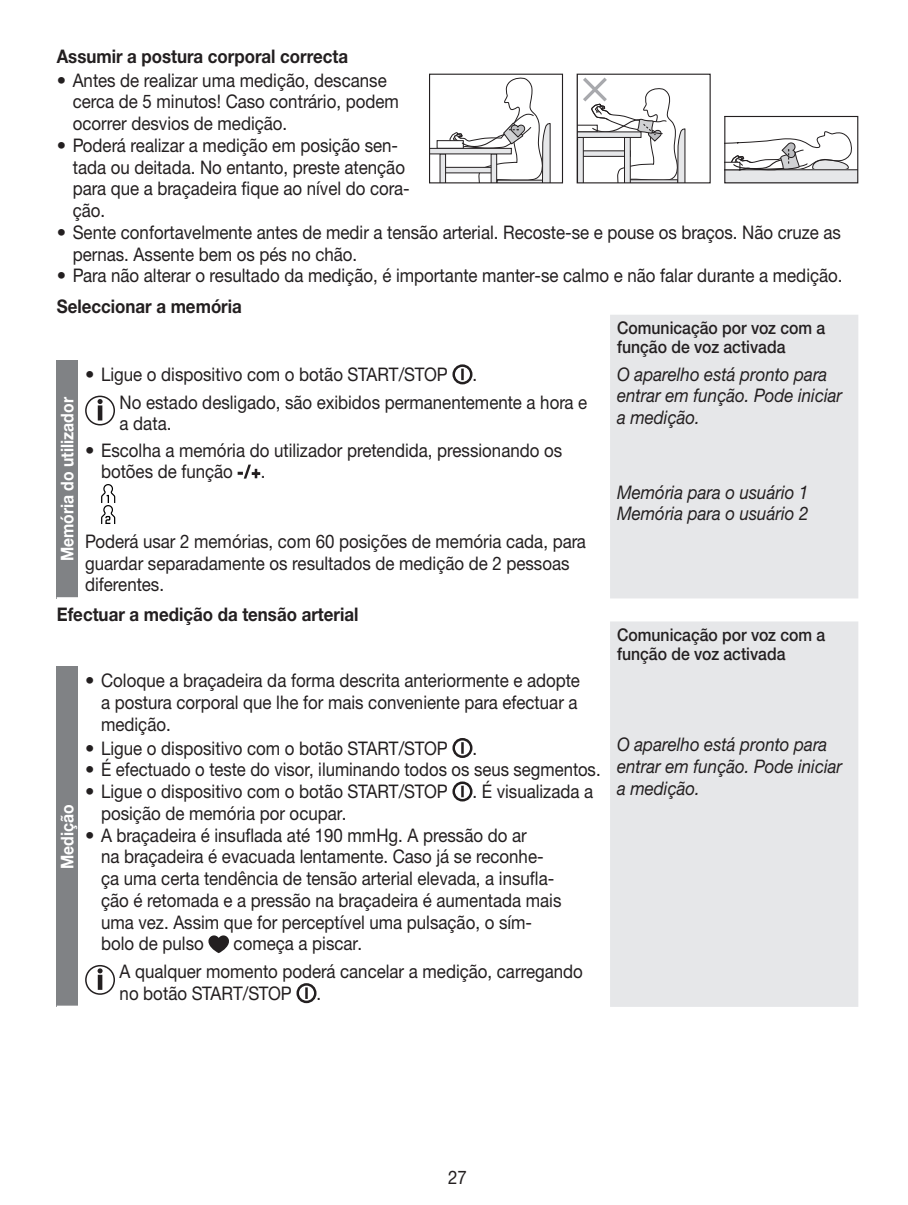
<style>
.page{position:relative;width:908px;height:1205px;background:#fff}
.page>*{position:absolute;margin:0;border:0;box-sizing:border-box;transform-origin:0 0}
.t1{font:18.75px/21.8px "Helvetica Neue LTW1 G";color:#231f20}
.t2{font:18.75px/21.8px "Helvetica Neue LTW1 G";color:#231f20;scale:.9 1}
.t3{font:italic 18.75px/21.8px "Helvetica Neue LTW1 G";color:#231f20;scale:.9 1}
.t4{font:700 18.75px "Helvetica Neue LTW1 G";color:#231f20;scale:.9 1}
.t5{font:500 17.5px/18.8px "Helvetica Neue LTW1 G";color:#231f20;scale:.9 1}
.t6{font:700 17.5px "Helvetica Neue LTW1 G";color:#fff;scale:.9 1}
</style>
<div class="page">
<div style="left:610px;top:315px;width:247px;height:283px;background:#e6e7e9"></div>
<div style="left:57px;top:360px;width:21px;height:238px;background:#808285"></div>
<hr style="left:57px;top:597px;width:21px;height:3px;background:#fff">
<div style="left:452px;top:364px;width:20px;height:20px;border:2px solid #231f20;border-radius:50%"></div>
<svg style="left:461px;top:369px;width:2px;height:11px"></svg>
<div style="left:85px;top:396px;width:30px;height:29px;border:2px solid #231f20;border-radius:50%"></div>
<div style="left:98px;top:405px;width:4px;height:15px;border:2px solid #231f20"></div>
<svg style="left:97px;top:399px;width:6px;height:5px"></svg>
<svg style="left:237px;top:464px;width:23px;height:15px"></svg>
<svg style="left:101px;top:484px;width:14px;height:40px"></svg>
<div style="left:610px;top:621px;width:247px;height:386px;background:#e6e7e9"></div>
<div style="left:57px;top:667px;width:21px;height:340px;background:#808285"></div>
<hr style="left:57px;top:1005px;width:21px;height:3px;background:#fff">
<div style="left:452px;top:738px;width:20px;height:20px;border:2px solid #231f20;border-radius:50%"></div>
<svg style="left:461px;top:742px;width:2px;height:12px"></svg>
<div style="left:452px;top:781px;width:20px;height:20px;border:2px solid #231f20;border-radius:50%"></div>
<svg style="left:461px;top:786px;width:2px;height:11px"></svg>
<svg style="left:208px;top:935px;width:21px;height:18px"></svg>
<div style="left:85px;top:965px;width:30px;height:30px;border:2px solid #231f20;border-radius:50%"></div>
<div style="left:98px;top:975px;width:4px;height:15px;border:2px solid #231f20"></div>
<svg style="left:97px;top:968px;width:6px;height:5px"></svg>
<div style="left:296px;top:983px;width:20px;height:20px;border:2px solid #231f20;border-radius:50%"></div>
<svg style="left:305px;top:987px;width:2px;height:12px"></svg>
<svg style="left:431px;top:77px;width:120px;height:104px"></svg>
<div style="left:429px;top:74px;width:133px;height:109px;border:1px solid #231f20"></div>
<svg style="left:577px;top:77px;width:132px;height:107px"></svg>
<div style="left:576px;top:74px;width:134px;height:109px;border:1px solid #231f20"></div>
<svg style="left:726px;top:131px;width:129px;height:50px"></svg>
<div style="left:724px;top:116px;width:133px;height:67px;border:1px solid #231f20"></div>
<p class="t4" style="left:57px;top:45px;width:325px">Assumir a postura corporal correcta</p>
<p class="t1" style="left:73px;top:69px;width:327px;text-indent:-16px">• Antes de realizar uma medição, descanse cerca de 5 minutos! Caso contrário, podem ocorrer desvios de medição.</p>
<p class="t1" style="left:73px;top:134px;width:338px;text-indent:-16px">• Poderá realizar a medição em posição sen&shy;tada ou deitada. No entanto, preste atenção para que a braçadeira fique ao nível do cora&shy;ção.</p>
<p class="t1" style="left:73px;top:221px;width:769px;text-indent:-16px">• Sente confortavelmente antes de medir a tensão arterial. Recoste-se e pouse os braços. Não cruze as pernas. Assente bem os pés no chão.</p>
<p class="t1" style="left:57px;top:265px;width:787px">• Para não alterar o resultado da medição, é importante manter-se calmo e não falar durante a medição.</p>
<p class="t4" style="left:57px;top:295px;width:207px">Seleccionar a memória</p>
<p class="t5" style="left:617px;top:319px;width:233px">Comunicação por voz com a função de voz activada</p>
<p class="t1" style="left:85px;top:363px;width:364px">• Ligue o dispositivo com o botão START/STOP</p>
<p class="t2" style="left:119px;top:360px;width:521px;line-height:28px;text-indent:353px">.<br>No estado desligado, são exibidos permanentemente a hora e</p>
<p class="t2" style="left:119px;top:412px;width:59px">a data.</p>
<p class="t6" style="left:57px;top:561px;width:184px;rotate:-90deg">Memória do utilizador</p>
<p class="t1" style="left:101px;top:440px;width:462px;line-height:21px;text-indent:-16px">• Escolha a memória do utilizador pretendida, pressionando os botões de função</p>
<p class="t2" style="left:261px;top:461px;width:7px">.</p>
<p class="t2" style="left:85px;top:530px;width:558px">Poderá usar 2 memórias, com 60 posições de memória cada, para guardar separadamente os resultados de medição de 2 pessoas diferentes.</p>
<p class="t4" style="left:57px;top:603px;width:336px">Efectuar a medição da tensão arterial</p>
<p class="t6" style="left:57px;top:869px;width:73px;rotate:-90deg">Medição</p>
<p class="t1" style="left:101px;top:670px;width:480px;text-indent:-16px">• Coloque a braçadeira da forma descrita anteriormente e adopte a postura corporal que lhe for mais conveniente para efectuar a medição.</p>
<p class="t1" style="left:85px;top:737px;width:364px">• Ligue o dispositivo com o botão START/STOP</p>
<p class="t2" style="left:472px;top:737px;width:7px">.</p>
<p class="t1" style="left:85px;top:759px;width:517px">• É efectuado o teste do visor, iluminando todos os seus segmentos.</p>
<p class="t1" style="left:85px;top:780px;width:364px">• Ligue o dispositivo com o botão START/STOP</p>
<p class="t2" style="left:472px;top:780px;width:136px">. É visualizada a</p>
<p class="t2" style="left:101px;top:802px;width:274px">posição de memória por ocupar.</p>
<p class="t1" style="left:101px;top:824px;width:461px;text-indent:-16px">• A braçadeira é insuflada até 190 mmHg. A pressão do ar<br>na braçadeira é evacuada lentamente. Caso já se reconhe&shy;ça uma certa tendência de tensão arterial elevada, a insufla&shy;ção é retomada e a pressão na braçadeira é aumentada mais uma vez. Assim que for perceptível uma pulsação, o sím&shy;bolo de pulso</p>
<p class="t2" style="left:119px;top:930px;width:516px;line-height:27.5px;text-indent:114px">começa a piscar.<br>A qualquer momento poderá cancelar a medição, carregando</p>
<p class="t2" style="left:119px;top:982px;width:193px">no botão START/STOP</p>
<p class="t2" style="left:316px;top:982px;width:7px">.</p>
<p class="t3" style="left:617px;top:363px;width:251px">O aparelho está pronto para entrar em função. Pode iniciar a medição.</p>
<p class="t3" style="left:617px;top:481px;width:214px">Memória para o usuário 1<br>Memória para o usuário 2</p>
<p class="t5" style="left:617px;top:625px;width:233px">Comunicação por voz com a função de voz activada</p>
<p class="t3" style="left:617px;top:734px;width:251px">O aparelho está pronto para entrar em função. Pode iniciar a medição.</p>
<p class="t2" style="left:448px;top:1166px;width:22px">27</p>
</div>
